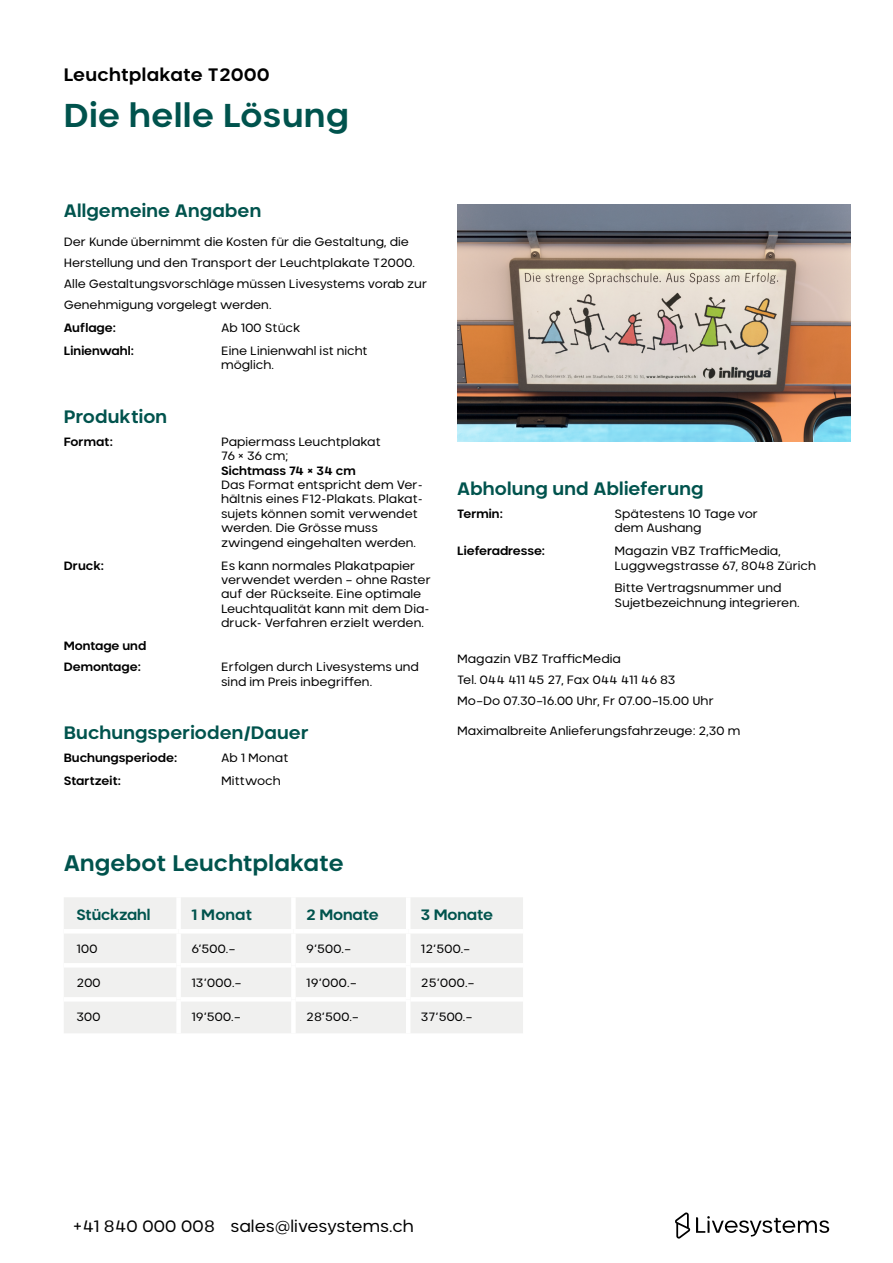
<style>
.page{position:relative;width:893px;height:1263px;background:#fff}
.page>*{position:absolute;margin:0;border:0;box-sizing:border-box;transform-origin:0 0}
.t1{font:700 33px "Neometric Alt";letter-spacing:.02em;color:#00534d}
.t2{font:700 22.5px "Neometric Alt";letter-spacing:.01em;color:#00534d}
.t3{font:700 18px "Neometric Alt";letter-spacing:.01em;color:#00534d}
.t4{font:700 18px "Neometric Alt";letter-spacing:.015em;color:#000}
.t5{font:16.5px "Neometric Alt";letter-spacing:-.01em;color:#000}
.t6{font:700 15px "Neometric Alt";letter-spacing:-.01em;color:#00534d}
.t7{font:12px/14.4px "Neometric Alt";color:#000}
.t8{font:700 12px/21px "Neometric Alt";color:#000}
</style>
<div class="page">
<svg style="left:696px;top:1216px;width:133px;height:20px"></svg>
<svg style="left:675px;top:1212px;width:15px;height:26px"></svg>
<div style="left:64px;top:897px;width:459px;height:136px;background:#f0f0ef"></div>
<hr style="left:64px;top:929px;width:115px;height:4px;background:#fff">
<hr style="left:179px;top:929px;width:114px;height:4px;background:#fff">
<hr style="left:293px;top:929px;width:115px;height:4px;background:#fff">
<hr style="left:408px;top:929px;width:115px;height:4px;background:#fff">
<hr style="left:64px;top:963px;width:112px;height:4px;background:#fff">
<hr style="left:181px;top:963px;width:110px;height:4px;background:#fff">
<hr style="left:296px;top:963px;width:110px;height:4px;background:#fff">
<hr style="left:410px;top:963px;width:113px;height:4px;background:#fff">
<hr style="left:64px;top:997px;width:112px;height:4px;background:#fff">
<hr style="left:181px;top:997px;width:110px;height:4px;background:#fff">
<hr style="left:296px;top:997px;width:110px;height:4px;background:#fff">
<hr style="left:410px;top:997px;width:113px;height:4px;background:#fff">
<div style="left:176px;top:897px;width:5px;height:32px;background:#fff"></div>
<div style="left:291px;top:897px;width:5px;height:32px;background:#fff"></div>
<hr style="left:406px;top:897px;width:4px;height:32px;background:#fff">
<div style="left:176px;top:933px;width:5px;height:32px;background:#fff"></div>
<div style="left:291px;top:933px;width:5px;height:32px;background:#fff"></div>
<hr style="left:406px;top:933px;width:4px;height:32px;background:#fff">
<div style="left:176px;top:965px;width:5px;height:34px;background:#fff"></div>
<div style="left:291px;top:965px;width:5px;height:34px;background:#fff"></div>
<hr style="left:406px;top:965px;width:4px;height:34px;background:#fff">
<div style="left:176px;top:999px;width:5px;height:34px;background:#fff"></div>
<div style="left:291px;top:999px;width:5px;height:34px;background:#fff"></div>
<hr style="left:406px;top:999px;width:4px;height:34px;background:#fff">
<img style="left:457px;top:204px;width:393px;height:237px">
<h3 class="t4" style="left:64px;top:62px;width:207px">Leuchtplakate T2000</h3>
<h1 class="t1" style="left:64px;top:93px;width:286px">Die helle Lösung</h1>
<h3 class="t3" style="left:64px;top:198px;width:199px">Allgemeine Angaben</h3>
<p class="t7" style="left:64px;top:231px;width:365px;line-height:21px">Der Kunde übernimmt die Kosten für die Gestaltung, die Herstellung und den Transport der Leuchtplakate T2000.<br>Alle Gestaltungsvorschläge müssen Livesystems vorab zur Genehmigung vorgelegt werden.</p>
<p class="t8" style="left:64px;top:317px;width:54px">Auflage:</p>
<p class="t7" style="left:221px;top:320px;width:81px">Ab 100 Stück</p>
<p class="t8" style="left:64px;top:340px;width:72px">Linienwahl:</p>
<p class="t7" style="left:221px;top:343px;width:148px">Eine Linienwahl ist nicht möglich.</p>
<h3 class="t3" style="left:64px;top:404px;width:105px">Produktion</h3>
<p class="t8" style="left:64px;top:431px;width:51px">Format:</p>
<p class="t7" style="left:221px;top:434px;width:161px">Papiermass Leuchtplakat<br>76 × 36 cm;</p>
<p class="t8" style="left:221px;top:460px;width:136px">Sichtmass 74 × 34 cm</p>
<p class="t7" style="left:221px;top:477px;width:203px">Das Format entspricht dem Ver&shy;hältnis eines F12-Plakats. Plakat&shy;sujets können somit verwendet werden. Die Grösse muss zwingend eingehalten werden.</p>
<p class="t8" style="left:64px;top:554px;width:42px">Druck:</p>
<p class="t7" style="left:221px;top:558px;width:211px">Es kann normales Plakatpapier verwendet werden – ohne Raster auf der Rückseite. Eine optimale<br>Leuchtqualität kann mit dem Dia&shy;druck- Verfahren erzielt werden.</p>
<p class="t8" style="left:64px;top:635px;width:84px">Montage und<br>Demontage:</p>
<p class="t7" style="left:221px;top:659px;width:199px">Erfolgen durch Livesystems und sind im Preis inbegriffen.</p>
<h3 class="t3" style="left:64px;top:720px;width:246px">Buchungsperioden/Dauer</h3>
<p class="t8" style="left:64px;top:747px;width:115px">Buchungsperiode:</p>
<p class="t7" style="left:221px;top:750px;width:69px">Ab 1 Monat</p>
<p class="t8" style="left:64px;top:770px;width:59px">Startzeit:</p>
<p class="t7" style="left:221px;top:773px;width:61px">Mittwoch</p>
<h3 class="t3" style="left:457px;top:476px;width:248px">Abholung und Ablieferung</h3>
<p class="t8" style="left:457px;top:503px;width:47px">Termin:</p>
<p class="t7" style="left:614px;top:506px;width:145px">Spätestens 10 Tage vor dem Aushang</p>
<p class="t8" style="left:457px;top:540px;width:90px">Lieferadresse:</p>
<p class="t7" style="left:614px;top:543px;width:203px">Magazin VBZ TrafficMedia,<br>Luggwegstrasse 67, 8048 Zürich</p>
<p class="t7" style="left:614px;top:580px;width:187px">Bitte Vertragsnummer und<br>Sujetbezeichnung integrieren.</p>
<p class="t7" style="left:457px;top:648px;width:258px;line-height:21px">Magazin VBZ TrafficMedia<br>Tel. 044 411 45 27, Fax 044 411 46 83<br>Mo–Do 07.30–16.00 Uhr, Fr 07.00–15.00 Uhr</p>
<p class="t7" style="left:457px;top:723px;width:285px">Maximalbreite Anlieferungsfahrzeuge: 2,30 m</p>
<h2 class="t2" style="left:64px;top:847px;width:281px">Angebot Leuchtplakate</h2>
<p class="t6" style="left:77px;top:905px;width:75px">Stückzahl</p>
<p class="t6" style="left:191px;top:905px;width:63px">1 Monat</p>
<p class="t6" style="left:306px;top:905px;width:74px">2 Monate</p>
<p class="t6" style="left:421px;top:905px;width:74px">3 Monate</p>
<p class="t7" style="left:77px;top:941px;width:23px">100</p>
<p class="t7" style="left:191px;top:941px;width:46px">6’500.–</p>
<p class="t7" style="left:306px;top:941px;width:47px">9’500.–</p>
<p class="t7" style="left:421px;top:941px;width:51px">12’500.–</p>
<p class="t7" style="left:77px;top:975px;width:26px">200</p>
<p class="t7" style="left:191px;top:975px;width:52px">13’000.–</p>
<p class="t7" style="left:306px;top:975px;width:52px">19’000.–</p>
<p class="t7" style="left:421px;top:975px;width:55px">25’000.–</p>
<p class="t7" style="left:77px;top:1009px;width:26px">300</p>
<p class="t7" style="left:191px;top:1009px;width:51px">19’500.–</p>
<p class="t7" style="left:306px;top:1009px;width:55px">28’500.–</p>
<p class="t7" style="left:421px;top:1009px;width:53px">37’500.–</p>
<h3 class="t5" style="left:73px;top:1215px;width:343px">+41 840 000 008 sales@livesystems.ch</h3>
</div>
